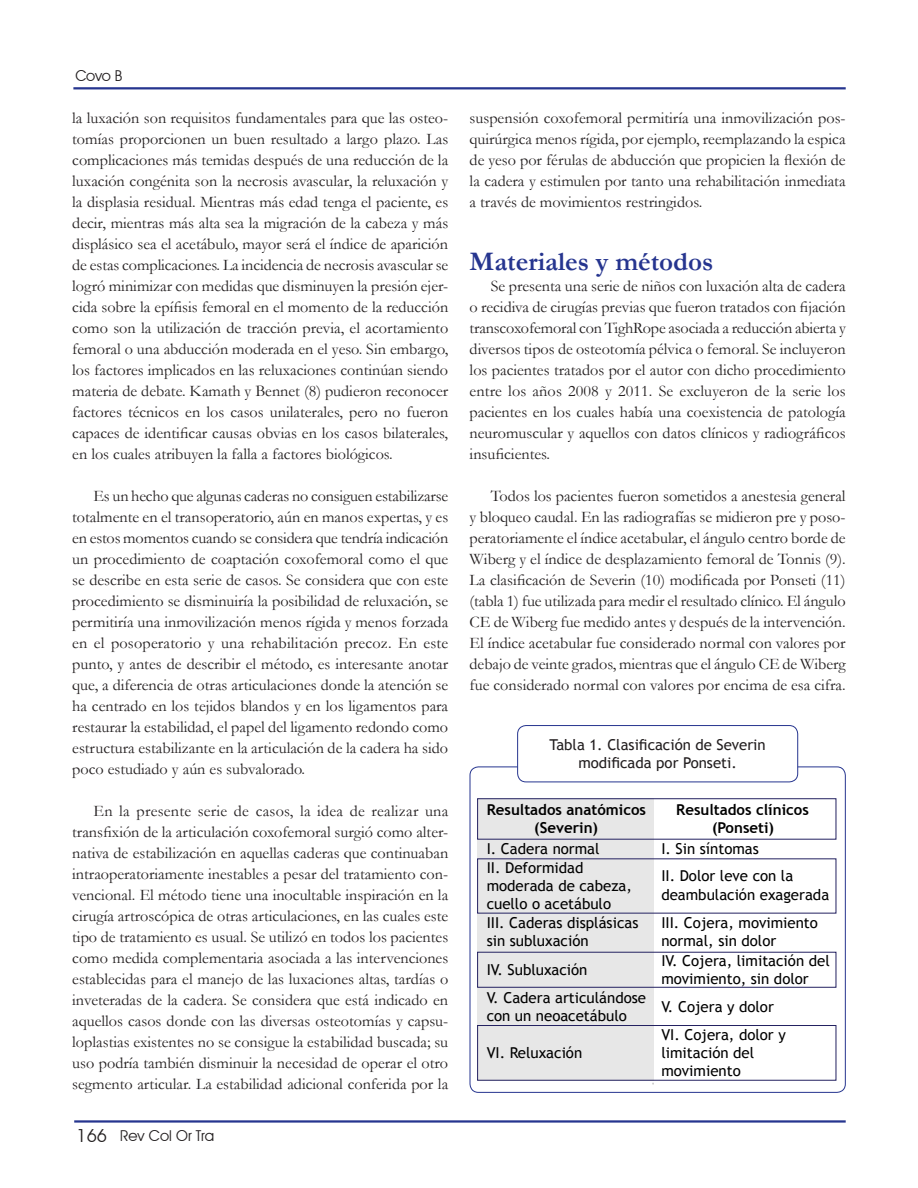
<style>
.page{position:relative;width:918px;height:1188px;background:#fff}
.page>*{position:absolute;margin:0;border:0;box-sizing:border-box;transform-origin:0 0}
.SUBTÍTULO{font:700 27px "Garamond";color:#26358f}
.TEXTO_CORRIDO{font:16.2px/21px "Garamond";color:#231f20;text-align:justify}
.t1{font:15px/28.3px "Trebuchet MS";color:#000}
.t2{font:700 15px/17.9px "Trebuchet MS";color:#000;text-align:center}
.ABSTRACT{font:15px/18px "Trebuchet MS";color:#231f20;text-align:center}
.t3{font:15px "Avant Garde IT Cby BT";letter-spacing:-.01em;color:#231f20}
.s1{font-size:18px}
</style>
<div class="page">
<hr style="left:74px;top:1120px;width:772px;height:3px;background:#26358f">
<hr style="left:73px;top:87px;width:773px;height:2px;background:#26358f">
<div style="left:517px;top:725px;width:281px;height:57px;border:1px solid #26358f;border-radius:9px"></div>
<div style="left:478px;top:798px;width:176px;height:283px;background:#e7e7e7"></div>
<div style="left:477px;top:798px;width:359px;height:41px;border:1px solid #232160"></div>
<div style="left:477px;top:952px;width:359px;height:36px;border:1px solid #232160"></div>
<div style="left:477px;top:1025px;width:359px;height:56px;border:1px solid #232160"></div>
<p class="t3" style="left:75px;top:66px;width:48px">Covo B</p>
<p class="TEXTO_CORRIDO" style="left:72px;top:107px;width:378px">la luxación son requisitos fundamentales para que las osteo&shy;tomías proporcionen un buen resultado a largo plazo. Las complicaciones más temidas después de una reducción de la luxación congénita son la necrosis avascular, la reluxación y la displasia residual. Mientras más edad tenga el paciente, es decir, mientras más alta sea la migración de la cabeza y más displásico sea el acetábulo, mayor será el índice de aparición de estas complicaciones. La incidencia de necrosis avascular se logró minimizar con medidas que disminuyen la presión ejer&shy;cida sobre la epífisis femoral en el momento de la reducción como son la utilización de tracción previa, el acortamiento femoral o una abducción moderada en el yeso. Sin embargo, los factores implicados en las reluxaciones continúan siendo materia de debate. Kamath y Bennet (8) pudieron reconocer factores técnicos en los casos unilaterales, pero no fueron capaces de identificar causas obvias en los casos bilaterales, en los cuales atribuyen la falla a factores biológicos.</p>
<p class="TEXTO_CORRIDO" style="left:72px;top:485px;width:378px;text-indent:21px">Es un hecho que algunas caderas no consiguen estabilizarse totalmente en el transoperatorio, aún en manos expertas, y es en estos momentos cuando se considera que tendría indicación un procedimiento de coaptación coxofemoral como el que se describe en esta serie de casos. Se considera que con este procedimiento se disminuiría la posibilidad de reluxación, se permitiría una inmovilización menos rígida y menos forzada en el posoperatorio y una rehabilitación precoz. En este punto, y antes de describir el método, es interesante anotar que, a diferencia de otras articulaciones donde la atención se ha centrado en los tejidos blandos y en los ligamentos para restaurar la estabilidad, el papel del ligamento redondo como estructura estabilizante en la articulación de la cadera ha sido poco estudiado y aún es subvalorado.</p>
<p class="TEXTO_CORRIDO" style="left:72px;top:800px;width:378px;text-indent:21px">En la presente serie de casos, la idea de realizar una transfixión de la articulación coxofemoral surgió como alter&shy;nativa de estabilización en aquellas caderas que continuaban intraoperatoriamente inestables a pesar del tratamiento con&shy;vencional. El método tiene una inocultable inspiración en la cirugía artroscópica de otras articulaciones, en las cuales este tipo de tratamiento es usual. Se utilizó en todos los pacientes como medida complementaria asociada a las intervenciones establecidas para el manejo de las luxaciones altas, tardías o inveteradas de la cadera. Se considera que está indicado en aquellos casos donde con las diversas osteotomías y capsu&shy;loplastias existentes no se consigue la estabilidad buscada; su uso podría también disminuir la necesidad de operar el otro segmento articular. La estabilidad adicional conferida por la</p>
<p class="t3" style="left:77px;top:1127px;width:139px"><span class="s1">166</span> Rev Col Or Tra</p>
<p class="TEXTO_CORRIDO" style="left:470px;top:107px;width:378px">suspensión coxofemoral permitiría una inmovilización pos&shy;quirúrgica menos rígida, por ejemplo, reemplazando la espica de yeso por férulas de abducción que propicien la flexión de la cadera y estimulen por tanto una rehabilitación inmediata a través de movimientos restringidos.</p>
<p class="SUBTÍTULO" style="left:470px;top:243px;width:245px">Materiales y métodos</p>
<p class="TEXTO_CORRIDO" style="left:470px;top:275px;width:378px;text-indent:21px">Se presenta una serie de niños con luxación alta de cadera o recidiva de cirugías previas que fueron tratados con fijación transcoxofemoral con TighRope asociada a reducción abierta y diversos tipos de osteotomía pélvica o femoral. Se incluyeron los pacientes tratados por el autor con dicho procedimiento entre los años 2008 y 2011. Se excluyeron de la serie los pacientes en los cuales había una coexistencia de patología neuromuscular y aquellos con datos clínicos y radiográficos insuficientes.</p>
<p class="TEXTO_CORRIDO" style="left:470px;top:485px;width:378px;text-indent:21px">Todos los pacientes fueron sometidos a anestesia general y bloqueo caudal. En las radiografías se midieron pre y poso&shy;peratoriamente el índice acetabular, el ángulo centro borde de Wiberg y el índice de desplazamiento femoral de Tonnis (9).<br>La clasificación de Severin (10) modificada por Ponseti (11) (tabla 1) fue utilizada para medir el resultado clínico. El ángulo CE de Wiberg fue medido antes y después de la intervención.<br>El índice acetabular fue considerado normal con valores por debajo de veinte grados, mientras que el ángulo CE de Wiberg fue considerado normal con valores por encima de esa cifra.</p>
<p class="ABSTRACT" style="left:550px;top:736px;width:218px">Tabla 1. Clasificación de Severin modificada por Ponseti.</p>
<p class="t2" style="left:487px;top:801px;width:161px">Resultados anatómicos (Severin)</p>
<p class="t2" style="left:676px;top:801px;width:134px">Resultados clínicos (Ponseti)</p>
<p class="t1" style="left:661px;top:834px;width:99px">I. Sin síntomas</p>
<p class="t1" style="left:661px;top:881px;width:169px">deambulación exagerada<br>III. Cojera, movimiento</p>
<p class="t1" style="left:661px;top:931px;width:170px;line-height:19.4px">normal, sin dolor<br>IV. Cojera, limitación del</p>
<p class="t1" style="left:661px;top:964px;width:149px">movimiento, sin dolor<br>V. Cojera y dolor<br>VI. Cojera, dolor y</p>
<p class="t1" style="left:661px;top:1044px;width:94px;line-height:17.9px">limitación del movimiento</p>
<p class="t1" style="left:487px;top:839px;width:114px;line-height:19.4px">I. Cadera normal<br>II. Deformidad</p>
<p class="t1" style="left:487px;top:877px;width:147px;line-height:17.9px">moderada de cabeza, cuello o acetábulo</p>
<p class="t1" style="left:487px;top:914px;width:153px;line-height:17.9px">III. Caderas displásicas sin subluxación</p>
<p class="t1" style="left:487px;top:955px;width:161px">IV. Subluxación<br>V. Cadera articulándose</p>
<p class="t1" style="left:487px;top:1002px;width:142px">con un neoacetábulo</p>
<p class="t1" style="left:487px;top:1039px;width:97px">VI. Reluxación</p>
<p class="t1" style="left:661px;top:861px;width:133px">II. Dolor leve con la</p>
</div>
